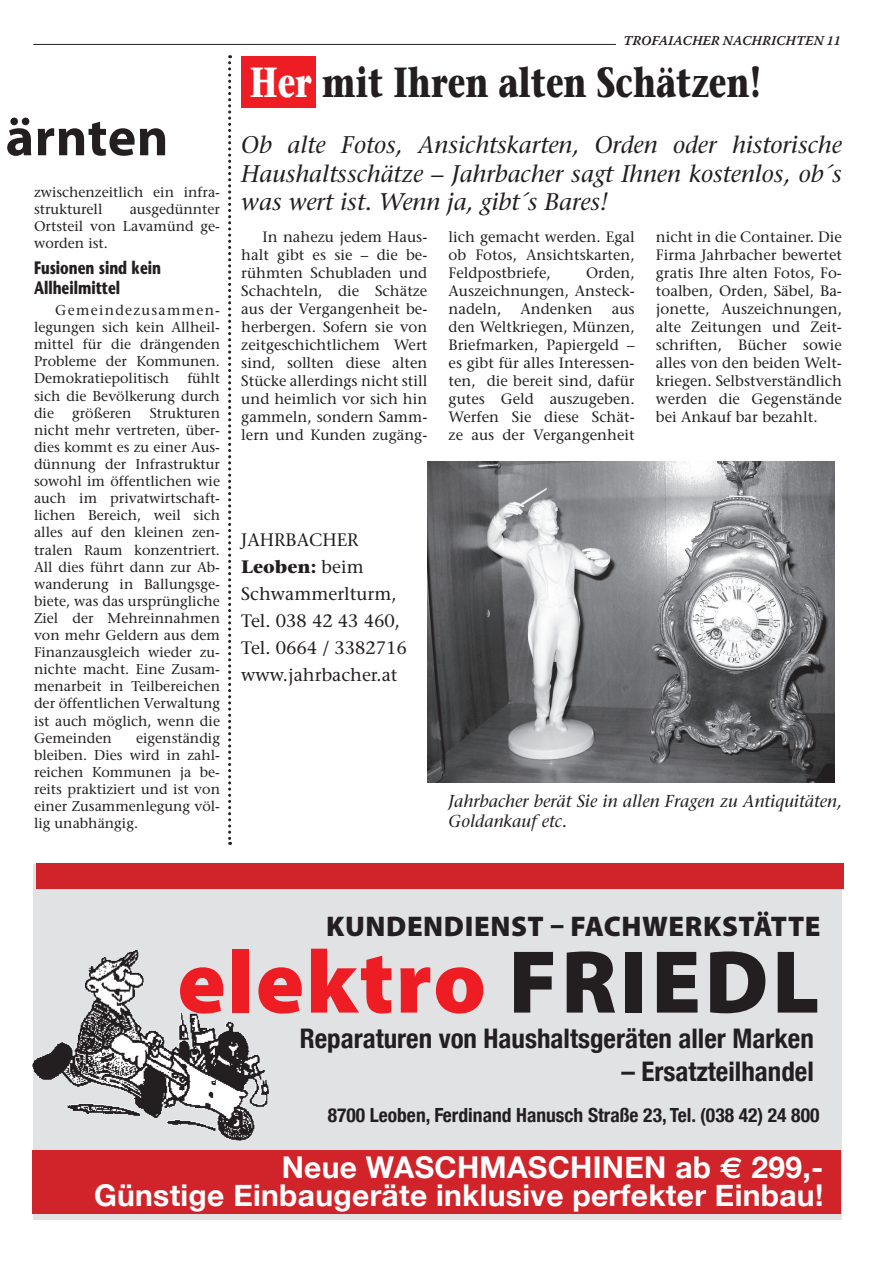
<style>
.page{position:relative;width:893px;height:1263px;background:#fff}
.page>*{position:absolute;margin:0;border:0;box-sizing:border-box;transform-origin:0 0}
.t1{font:900 90px "Myriad Pro";letter-spacing:.02em;color:#ee1d23}
.t2{font:700 54px "Myriad Pro";letter-spacing:.01em;color:#231f20}
.t3{font:700 42px "Stone Serif";color:#231f20;scale:.75 1}
.t4{font:700 30px/28.5px "Helvetica Neue";letter-spacing:.01em;color:#fff;text-align:right}
.t5{font:900 28.5px "Myriad Pro";letter-spacing:.02em;color:#231f20}
.t6{font:700 condensed 27px "Helvetica Neue";color:#231f20}
.t7{font:italic 24px/28.8px "Stone Serif";color:#231f20;text-align:justify}
.t8{font:700 condensed 19.5px "Helvetica Neue";color:#231f20}
.t9{font:18px/27px "Stone Serif";color:#231f20}
.t10{font:700 18px/19.5px "Stone Sans";color:#231f20;scale:.75 1}
.t11{font:italic 17.25px/20.7px "Stone Serif";color:#231f20}
.t12{font:15px/18px "Stone Serif";color:#231f20;text-align:justify}
.t13{font:14.25px/17.1px "Stone Serif";color:#231f20;text-align:justify}
.t14{font:13.5px "Warnock Pro Semibold It Capt";letter-spacing:-.005em;color:#231f20}
.s1{color:#fff}
.s2{font-weight:700}
.s3{color:#231f20}
.s4{font-family:"Euro Sans"}
</style>
<div class="page">
<hr style="left:33px;top:44px;width:583px;height:1px;background:#231f20">
<div style="left:241px;top:57px;width:75px;height:51px;background:#ee1d23"></div>
<svg style="left:228px;top:55px;width:3px;height:790px"></svg>
<img style="left:427px;top:461px;width:408px;height:322px">
<div style="left:33px;top:864px;width:809px;height:356px;background:#e1e2e4"></div>
<div style="left:32px;top:1150px;width:809px;height:63px;background:#d1232a"></div>
<div style="left:36px;top:863px;width:807px;height:26px;background:#d1232a"></div>
<img style="left:61px;top:950px;width:74px;height:105px">
<p class="t14" style="left:623px;top:33px;width:219px">TROFAIACHER NACHRICHTEN 11</p>
<h2 class="t2" style="left:6px;top:102px;width:164px">ärnten</h2>
<p class="t13" style="left:34px;top:183px;width:188px">zwischenzeitlich ein infra&shy;strukturell</p>
<p class="t13" style="left:34px;top:200px;width:188px;text-indent:96px">ausgedünnter Ortsteil von Lavamünd ge&shy;worden ist.</p>
<p class="t10" style="left:34px;top:258px;width:171px">Fusionen sind kein<br>Allheilmittel</p>
<p class="t13" style="left:34px;top:301px;width:188px;text-indent:21px">Gemeindezusammen&shy;legungen sich kein Allheil&shy;mittel für die drängenden Probleme der Kommunen.<br>Demokratiepolitisch</p>
<p class="t13" style="left:34px;top:370px;width:188px;text-indent:153px">fühlt sich die Bevölkerung durch die</p>
<p class="t13" style="left:34px;top:404px;width:188px;text-indent:116px">Strukturen nicht mehr vertreten, über&shy;dies kommt es zu einer Aus&shy;dünnung der Infrastruktur sowohl im öffentlichen wie auch im privatwirtschaft&shy;lichen Bereich, weil sich alles auf den kleinen zen&shy;tralen Raum konzentriert.<br>All dies führt dann zur Ab&shy;wanderung in Ballungsge&shy;biete, was das ursprüngliche Ziel der Mehreinnahmen von mehr Geldern aus dem Finanzausgleich wieder zu&shy;nichte macht. Eine Zusam&shy;menarbeit in Teilbereichen der öffentlichen Verwaltung ist auch möglich, wenn die Gemeinden</p>
<p class="t13" style="left:72px;top:404px;width:61px">größeren</p>
<p class="t13" style="left:34px;top:729px;width:188px;text-indent:102px">eigenständig bleiben. Dies wird in zahl&shy;reichen Kommunen ja be&shy;reits praktiziert und ist von einer Zusammenlegung völ&shy;lig unabhängig.</p>
<h3 class="t3" style="left:250px;top:56px;width:683px"><span class="s1">Her</span> mit Ihren alten Schätzen!</h3>
<h3 class="t7" style="left:241px;top:130px;width:602px">Ob alte Fotos, Ansichtskarten, Orden oder historische Haushaltsschätze – Jahrbacher sagt Ihnen kostenlos, ob´s was wert ist. Wenn ja, gibt´s Bares!</h3>
<p class="t12" style="left:241px;top:227px;width:188px;text-indent:21px">In nahezu jedem Haus&shy;halt gibt es sie – die be&shy;rühmten Schubladen und Schachteln, die Schätze aus der Vergangenheit be&shy;herbergen. Sofern sie von zeitgeschichtlichem Wert sind, sollten diese alten Stücke allerdings nicht still und heimlich vor sich hin gammeln, sondern Samm&shy;lern und Kunden zugäng-</p>
<p class="t12" style="left:449px;top:227px;width:188px">lich gemacht werden. Egal ob Fotos, Ansichtskarten, Feldpostbriefe,</p>
<p class="t12" style="left:449px;top:263px;width:188px;text-indent:137px">Orden, Auszeichnungen, Ansteck&shy;nadeln,</p>
<p class="t12" style="left:521px;top:299px;width:74px">Andenken</p>
<p class="t12" style="left:449px;top:299px;width:188px;text-indent:163px">aus den Weltkriegen, Münzen, Briefmarken, Papiergeld – es gibt für alles Interessen&shy;ten, die bereit sind, dafür gutes Geld auszugeben.<br>Werfen Sie diese Schät&shy;ze aus der Vergangenheit</p>
<p class="t12" style="left:656px;top:227px;width:188px">nicht in die Container. Die Firma Jahrbacher bewertet gratis Ihre alten Fotos, Fo&shy;toalben, Orden, Säbel, Ba&shy;jonette, Auszeichnungen, alte Zeitungen und Zeit&shy;schriften, Bücher sowie alles von den beiden Welt&shy;kriegen. Selbstverständlich werden die Gegenstände bei Ankauf bar bezahlt.</p>
<p class="t9" style="left:241px;top:526px;width:167px">JAHRBACHER<br><span class="s2">Leoben:</span> beim<br>Schwammerlturm,<br>Tel. 038 42 43 460,<br>Tel. 0664 / 3382716 www.jahrbacher.at</p>
<p class="t11" style="left:449px;top:790px;width:395px">Jahrbacher berät Sie in allen Fragen zu Antiquitäten,<br>Goldankauf etc.</p>
<h3 class="t5" style="left:326px;top:907px;width:337px">KUNDEN DIENST – FACHWERK</h3>
<h3 class="t5" style="left:722px;top:907px;width:66px">STÄTTE</h3>
<h1 class="t1" style="left:177px;top:922px;width:644px">ELEKTRO <span class="s3">FRIE DL</span></h1>
<h3 class="t6" style="left:300px;top:1022px;width:516px">Reparaturen von Haushaltsgeräten aller Marken</h3>
<h3 class="t6" style="left:621px;top:1055px;width:194px">– Ersatzteilhandel</h3>
<h3 class="t8" style="left:328px;top:1103px;width:493px">8700 Leoben, Ferdinand Hanusch Straße 23, Tel. (038 42) 24 800</h3>
<h3 class="t4" style="left:94px;top:1152px;width:731px">Neue Waschmaschinen ab <span class="s4">e</span> 299,-<br>Günstige Einbaugeräte inklusive perfekter Einbau!</h3>
</div>
